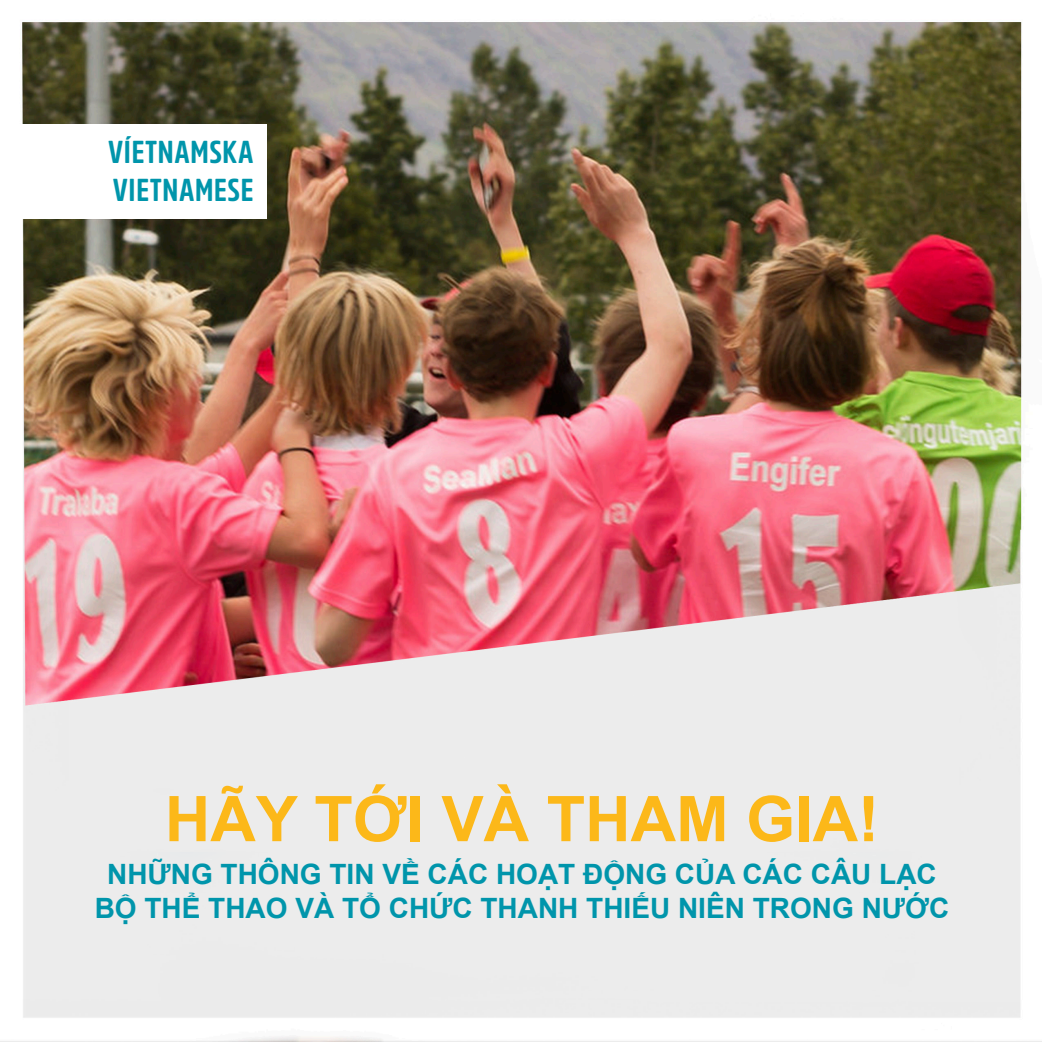
<style>
.page{position:relative;width:1042px;height:1042px;background:#fff}
.page>*{position:absolute;margin:0;border:0;box-sizing:border-box;transform-origin:0 0}
.t1{font:700 63px "Arial";color:#fcb819}
.t2{font:700 31.5px "Amsi Pro Cond";letter-spacing:.02em;color:#0095ab}
.t3{font:700 28px "Arial";color:#0095ab}
</style>
<div class="page">
<img style="left:0;top:22px;width:1042px;height:1020px">
<div style="left:0;top:124px;width:266px;height:95px;background:#fff"></div>
<p class="t2" style="left:108px;top:131px;width:147px">VÍETNAMSKA</p>
<p class="t2" style="left:113px;top:168px;width:142px">VIETNAMESE</p>
<p class="t1" style="left:165px;top:777px;width:716px">HÃY TỚI VÀ THAM GIA!</p>
<p class="t3" style="left:107px;top:856px;width:831px">NHỮNG THÔNG TIN VỀ CÁC HOẠT ĐỘNG CỦA CÁC CÂU LẠC</p>
<p class="t3" style="left:95px;top:889px;width:856px">BỘ THỂ THAO VÀ TỔ CHỨC THANH THIẾU NIÊN TRONG NƯỚC</p>
</div>
